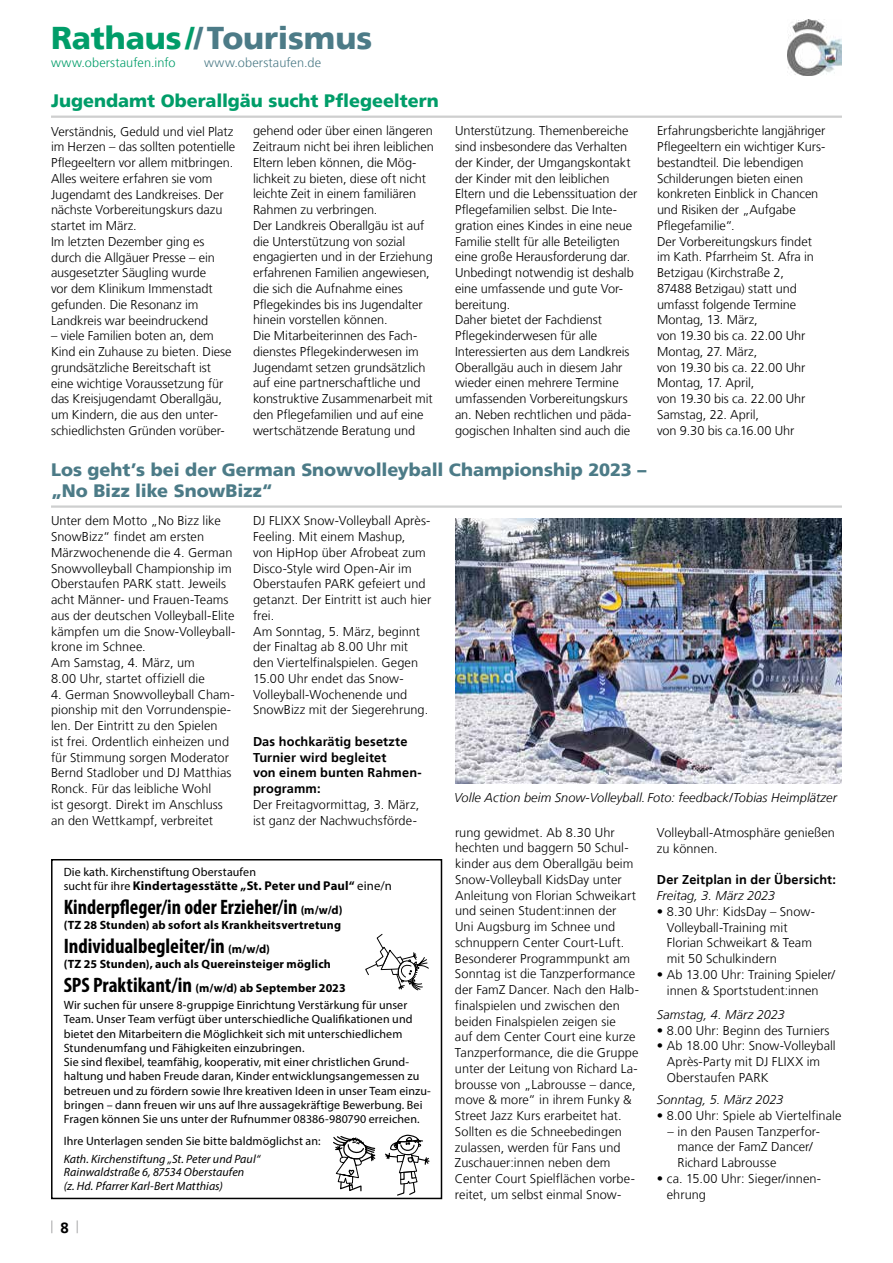
<style>
.page{position:relative;width:893px;height:1263px;background:#fff}
.page>*{position:absolute;margin:0;border:0;box-sizing:border-box;transform-origin:0 0}
.t1{font:900 31.5px "Frutiger LT";letter-spacing:-.005em;color:#4c7b87}
.t2{font:700 condensed 21px "Myriad Pro";color:#000}
.t3{font:900 18px/21px "Frutiger LT";color:#4c7b87}
.t4{font:900 18px "Frutiger LT";color:#009d69}
.t5{font:700 15px "Frutiger LT";color:#000}
.t6{font:300 12.75px/15.8px "Frutiger LT";color:#000}
.t7{font:italic 300 12.75px "Frutiger LT";letter-spacing:.005em;color:#000}
.t8{font:700 12.75px/15.8px "Frutiger LT";letter-spacing:.01em;color:#000}
.t9{font:700 12.75px "Myriad Pro";letter-spacing:.01em;color:#000}
.t10{font:300 12.75px "Frutiger LT";letter-spacing:.005em;color:#009d69}
.t11{font:300 12.75px "Frutiger LT";letter-spacing:.01em;color:#4c7b87}
.t12{font:12px/14.2px "Myriad Pro";letter-spacing:.01em;color:#000}
.t13{font:700 12px/24px "Myriad Pro";letter-spacing:.015em;color:#000}
.t14{font:italic 12px/13.5px "Myriad Pro";letter-spacing:.005em;color:#000}
.s1{color:#009d69}
.s2{font-weight:400;font-size:12px}
.s3{font-weight:400}
.s4{font-stretch:normal;font-size:12px}
.s5{font-stretch:condensed;font-size:21px}
</style>
<div class="page">
<svg style="left:51px;top:1220px;width:2px;height:13px"></svg>
<svg style="left:77px;top:1220px;width:1px;height:13px"></svg>
<img style="left:788px;top:20px;width:54px;height:55px">
<hr style="left:51px;top:116px;width:791px;height:2px;background:#cecfcf">
<hr style="left:51px;top:505px;width:791px;height:3px;background:#cecfcf">
<img style="left:455px;top:519px;width:387px;height:264px">
<div style="left:51px;top:859px;width:391px;height:340px;border:2px solid #000"></div>
<svg style="left:365px;top:934px;width:64px;height:57px"></svg>
<svg style="left:385px;top:1134px;width:45px;height:62px"></svg>
<svg style="left:333px;top:1136px;width:43px;height:56px"></svg>
<h1 class="t1" style="left:51px;top:19px;width:323px"><span class="s1">Rathaus/</span>/Tourismus</h1>
<p class="t10" style="left:51px;top:56px;width:126px">www.oberstaufen.info</p>
<p class="t11" style="left:204px;top:56px;width:119px">www.oberstaufen.de</p>
<h3 class="t4" style="left:51px;top:90px;width:389px">Jugendamt Oberallgäu sucht Pflegeeltern</h3>
<p class="t6" style="left:51px;top:123px;width:186px">Verständnis, Geduld und viel Platz im Herzen – das sollten potentielle<br>Pflegeeltern vor allem mitbringen.<br>Alles weitere erfahren sie vom<br>Jugendamt des Landkreises. Der nächste Vorbereitungskurs dazu startet im März.<br>Im letzten Dezember ging es durch die Allgäuer Presse – ein ausgesetzter Säugling wurde<br>vor dem Klinikum Immenstadt gefunden. Die Resonanz im<br>Landkreis war beeindruckend</p>
<p class="t6" style="left:51px;top:328px;width:182px">– viele Familien boten an, dem<br>Kind ein Zuhause zu bieten. Diese grundsätzliche Bereitschaft ist eine wichtige Voraussetzung für das Kreisjugendamt Oberallgäu, um Kindern, die aus den unter&shy;schiedlichsten Gründen vorüber-</p>
<p class="t6" style="left:253px;top:123px;width:182px">gehend oder über einen längeren<br>Zeitraum nicht bei ihren leiblichen<br>Eltern leben können, die Mög&shy;lichkeit zu bieten, diese oft nicht leichte Zeit in einem familiären<br>Rahmen zu verbringen.<br>Der Landkreis Oberallgäu ist auf die Unterstützung von sozial engagierten und in der Erziehung erfahrenen Familien angewiesen, die sich die Aufnahme eines<br>Pflegekindes bis ins Jugendalter hinein vorstellen können.<br>Die Mitarbeiterinnen des Fach&shy;dienstes Pflegekinderwesen im<br>Jugendamt setzen grundsätzlich auf eine partnerschaftliche und konstruktive Zusammenarbeit mit den Pflegefamilien und auf eine wertschätzende Beratung und</p>
<p class="t6" style="left:455px;top:123px;width:184px">Unterstützung. Themenbereiche sind insbesondere das Verhalten der Kinder, der Umgangskontakt der Kinder mit den leiblichen<br>Eltern und die Lebenssituation der<br>Pflegefamilien selbst. Die Inte&shy;gration eines Kindes in eine neue<br>Familie stellt für alle Beteiligten eine große Herausforderung dar.<br>Unbedingt notwendig ist deshalb eine umfassende und gute Vor&shy;bereitung.<br>Daher bietet der Fachdienst<br>Pflegekinderwesen für alle<br>Interessierten aus dem Landkreis<br>Oberallgäu auch in diesem Jahr wieder einen mehrere Termine umfassenden Vorbereitungskurs an. Neben rechtlichen und päda&shy;gogischen Inhalten sind auch die</p>
<p class="t6" style="left:657px;top:123px;width:170px">Erfahrungsberichte langjähriger<br>Pflegeeltern ein wichtiger Kurs&shy;bestandteil. Die lebendigen<br>Schilderungen bieten einen konkreten Einblick in Chancen und Risiken der „Aufgabe<br>Pflegefamilie“.<br>Der Vorbereitungskurs findet im Kath. Pfarrheim St. Afra in<br>Betzigau (Kirchstraße 2,<br>87488 Betzigau) statt und umfasst folgende Termine<br>Montag, 13. März,<br>von 19.30 bis ca. 22.00 Uhr<br>Montag, 27. März,<br>von 19.30 bis ca. 22.00 Uhr<br>Montag, 17. April,<br>von 19.30 bis ca. 22.00 Uhr<br>Samstag, 22. April,<br>von 9.30 bis ca.16.00 Uhr</p>
<h3 class="t3" style="left:51px;top:459px;width:597px">Los geht’s bei der German Snowvolleyball Championship 2023 – „No Bizz like SnowBizz“</h3>
<p class="t6" style="left:51px;top:513px;width:186px">Unter dem Motto „No Bizz like<br>SnowBizz“ findet am ersten<br>Märzwochenende die 4. German<br>Snowvolleyball Championship im<br>Oberstaufen PARK statt. Jeweils acht Männer- und Frauen-Teams aus der deutschen Volleyball-Elite kämpfen um die Snow-Volleyball&shy;krone im Schnee.<br>Am Samstag, 4. März, um<br>8.00 Uhr, startet offiziell die</p>
<p class="t6" style="left:51px;top:687px;width:185px">4. German Snowvolleyball Cham&shy;pionship mit den Vorrundenspie&shy;len. Der Eintritt zu den Spielen<br>ist frei. Ordentlich einheizen und für Stimmung sorgen Moderator<br>Bernd Stadlober und DJ Matthias<br>Ronck. Für das leibliche Wohl<br>ist gesorgt. Direkt im Anschluss an den Wettkampf, verbreitet</p>
<p class="t6" style="left:253px;top:513px;width:180px">DJ FLIXX Snow-Volleyball Après-<br>Feeling. Mit einem Mashup,<br>von HipHop über Afrobeat zum<br>Disco-Style wird Open-Air im<br>Oberstaufen PARK gefeiert und getanzt. Der Eintritt ist auch hier frei.<br>Am Sonntag, 5. März, beginnt der Finaltag ab 8.00 Uhr mit den Viertelfinalspielen. Gegen<br>15.00 Uhr endet das Snow-<br>Volleyball-Wochenende und<br>SnowBizz mit der Siegerehrung.</p>
<p class="t8" style="left:253px;top:734px;width:170px">Das hochkarätig besetzte<br>Turnier wird begleitet<br>von einem bunten Rahmen&shy;programm:</p>
<p class="t6" style="left:253px;top:797px;width:168px">Der Freitagvormittag, 3. März, ist ganz der Nachwuchsförde-</p>
<p class="t7" style="left:454px;top:790px;width:384px">Volle Action beim Snow-Volleyball. Foto: feedback/Tobias Heimplätzer</p>
<p class="t6" style="left:455px;top:824px;width:186px">rung gewidmet. Ab 8.30 Uhr hechten und baggern 50 Schul&shy;kinder aus dem Oberallgäu beim<br>Snow-Volleyball KidsDay unter<br>Anleitung von Florian Schweikart und seinen Student:innen der<br>Uni Augsburg im Schnee und schnuppern Center Court-Luft.<br>Besonderer Programmpunkt am<br>Sonntag ist die Tanzperformance der FamZ Dancer. Nach den Halb&shy;finalspielen und zwischen den beiden Finalspielen zeigen sie<br>auf dem Center Court eine kurze<br>Tanzperformance, die die Gruppe unter der Leitung von Richard La&shy;brousse von „Labrousse – dance, move &amp; more“ in ihrem Funky &amp;<br>Street Jazz Kurs erarbeitet hat.<br>Sollten es die Schneebedingen zulassen, werden für Fans und<br>Zuschauer:innen neben dem<br>Center Court Spielflächen vorbe&shy;reitet, um selbst einmal Snow-</p>
<p class="t6" style="left:657px;top:825px;width:179px">Volleyball-Atmosphäre genießen zu können.</p>
<p class="t12" style="left:64px;top:865px;width:194px">Die kath. Kirchenstiftung Oberstaufen</p>
<p class="t9" style="left:64px;top:877px;width:330px"><span class="s2">sucht für ihre</span> Kindertagesstätte „St. Peter und Paul“ <span class="s3">eine/n</span></p>
<h2 class="t2" style="left:64px;top:893px;width:280px">Kinderpfleger/in oder Erzieher/in <span class="s4">(m/w/d)</span></h2>
<p class="t13" style="left:64px;top:912px;width:279px">(TZ 28 Stunden) ab sofort als Krankheitsvertretung</p>
<h2 class="t2" style="left:64px;top:932px;width:208px">Individualbegleiter/in <span class="s4">(m/w/d)</span></h2>
<p class="t13" style="left:64px;top:951px;width:283px">(TZ 25 Stunden), auch als Quereinsteiger möglich<br><span class="s5">SPS Praktikant/in</span> (m/w/d) ab September 2023</p>
<p class="t12" style="left:64px;top:998px;width:369px">Wir suchen für unsere 8-gruppige Einrichtung Verstärkung für unser Team. Unser Team verfügt über unterschiedliche Qualifikationen und bietet den Mitarbeitern die Möglichkeit sich mit unterschiedlichem Stundenumfang und Fähigkeiten einzubringen.<br>Sie sind flexibel, teamfähig, kooperativ, mit einer christlichen Grund&shy;haltung und haben Freude daran, Kinder entwicklungsangemessen zu betreuen und zu fördern sowie Ihre kreativen Ideen in unser Team einzu&shy;bringen – dann freuen wir uns auf Ihre aussagekräftige Bewerbung. Bei Fragen können Sie uns unter der Rufnummer 08386-980790 erreichen.</p>
<p class="t12" style="left:64px;top:1133px;width:258px">Ihre Unterlagen senden Sie bitte baldmöglichst an:</p>
<p class="t14" style="left:64px;top:1151px;width:198px">Kath. Kirchenstiftung „St. Peter und Paul“<br>Rainwaldstraße 6, 87534 Oberstaufen<br>(z. Hd. Pfarrer Karl-Bert Matthias)</p>
<p class="t8" style="left:657px;top:872px;width:180px">Der Zeitplan in der Übersicht:</p>
<p class="t7" style="left:657px;top:888px;width:120px">Freitag, 3. März 2023</p>
<p class="t6" style="left:667px;top:904px;width:149px;text-indent:-10px">• 8.30 Uhr: KidsDay – Snow-<br>Volleyball-Training mit<br>Florian Schweikart &amp; Team mit 50 Schulkindern</p>
<p class="t6" style="left:657px;top:967px;width:180px;text-align:center">• Ab 13.00 Uhr: Training Spieler/ innen &amp; Sportstudent:innen</p>
<p class="t7" style="left:657px;top:1007px;width:129px">Samstag, 4. März 2023</p>
<p class="t6" style="left:657px;top:1022px;width:174px">• 8.00 Uhr: Beginn des Turniers</p>
<p class="t6" style="left:667px;top:1038px;width:170px;text-indent:-10px">• Ab 18.00 Uhr: Snow-Volleyball<br>Après-Party mit DJ FLIXX im<br>Oberstaufen PARK</p>
<p class="t7" style="left:657px;top:1092px;width:128px">Sonntag, 5. März 2023</p>
<p class="t6" style="left:657px;top:1108px;width:186px">• 8.00 Uhr: Spiele ab Viertelfinale</p>
<p class="t6" style="left:677px;top:1123px;width:144px;text-indent:-10px">– in den Pausen Tanzperfor&shy;mance der FamZ Dancer/<br>Richard Labrousse</p>
<p class="t6" style="left:667px;top:1171px;width:155px;text-indent:-10px">• ca. 15.00 Uhr: Sieger/innen&shy;ehrung</p>
<p class="t5" style="left:60px;top:1218px;width:10px">8</p>
</div>
